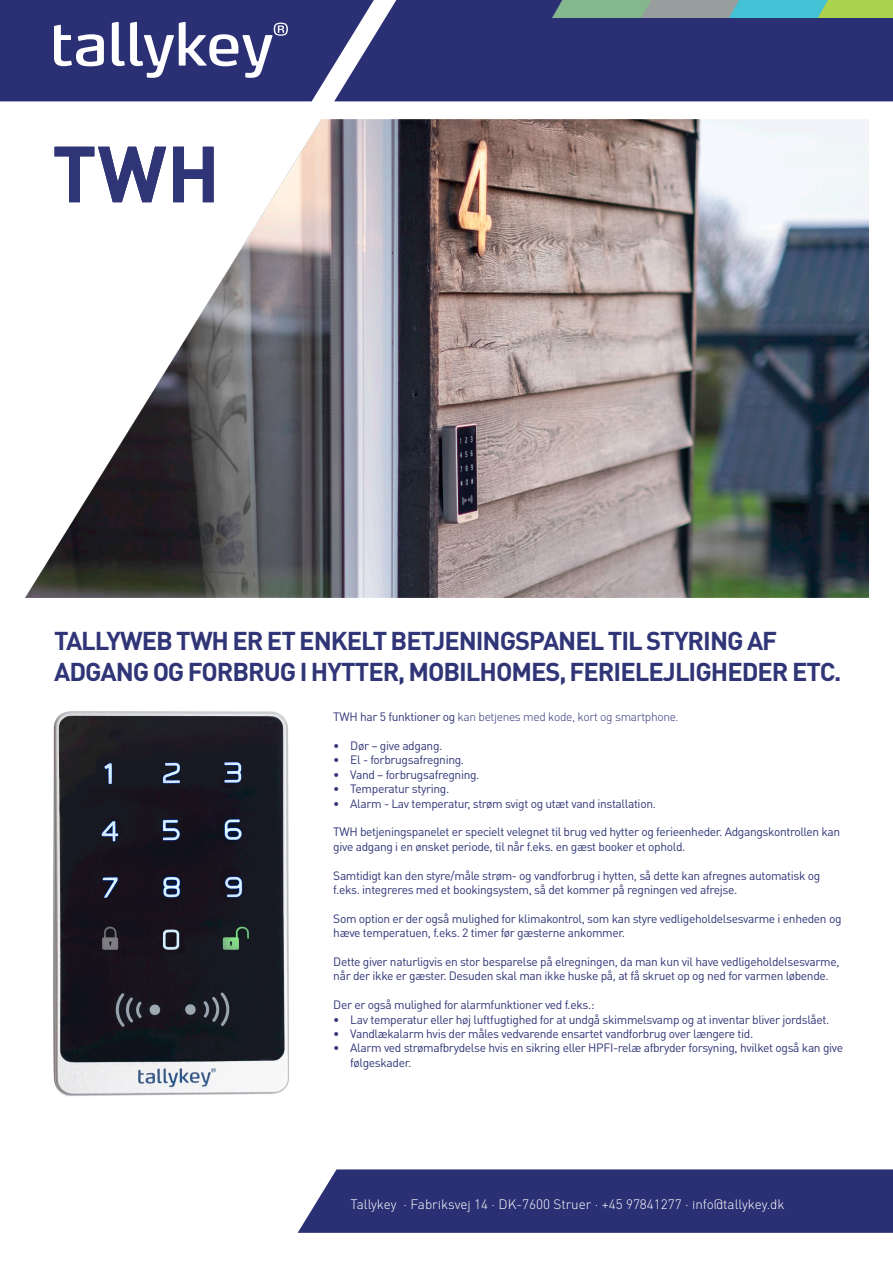
<style>
.page{position:relative;width:893px;height:1263px;background:#fff}
.page>*{position:absolute;margin:0;border:0;box-sizing:border-box;transform-origin:0 0}
.t1{font:700 78px "DIN Pro";color:#303577}
.t2{font:700 25.5px "DIN Pro";letter-spacing:-.04em;color:#303577}
.t3{font:300 13.5px "DIN Pro";color:#fff}
.Brødtekst{font:12px/14.4px "DIN Pro";letter-spacing:-.03em;color:#303577}
.Brødtekst-2{font:300 12px "DIN Pro";letter-spacing:-.03em;color:#303577}
.s1{font-weight:400}
</style>
<div class="page">
<div style="left:381px;top:0;width:512px;height:101px;background:#2b2f74"></div>
<img style="left:553px;top:0;width:340px;height:18px">
<svg style="left:0;top:0;width:381px;height:101px"></svg>
<div style="left:298px;top:1169px;width:595px;height:64px;background:#2b2f74"></div>
<img style="left:53px;top:711px;width:236px;height:386px">
<img style="left:26px;top:120px;width:843px;height:477px">
<p class="t1" style="left:52px;top:109px;width:169px">TWH</p>
<p class="t2" style="left:54px;top:620px;width:725px">TALLYWEB TWH ER ET ENKELT BETJENINGSPANEL TIL STYRING AF</p>
<p class="t2" style="left:54px;top:650px;width:789px">ADGANG OG FORBRUG I HYTTER, MOBILHOMES, FERIELEJLIGHEDER ETC.</p>
<p class="Brødtekst-2" style="left:333px;top:709px;width:347px"><span class="s1">TWH har 5 funktioner og</span> kan betjenes med kode, kort og smartphone.</p>
<p class="Brødtekst" style="left:333px;top:738px;width:111px">• Dør – give adgang.</p>
<p class="Brødtekst" style="left:333px;top:752px;width:132px">• El - forbrugsafregning.</p>
<p class="Brødtekst" style="left:333px;top:767px;width:148px">• Vand – forbrugsafregning.</p>
<p class="Brødtekst" style="left:333px;top:781px;width:117px">• Temperatur styring.</p>
<p class="Brødtekst" style="left:333px;top:795px;width:324px">• Alarm - Lav temperatur, strøm svigt og utæt vand installation.</p>
<p class="Brødtekst" style="left:333px;top:824px;width:509px">TWH betjeningspanelet er specielt velegnet til brug ved hytter og ferieenheder. Adgangskontrollen kan give adgang i en ønsket periode, til når f.eks. en gæst booker et ophold.</p>
<p class="Brødtekst" style="left:333px;top:867px;width:489px">Samtidigt kan den styre/måle strøm- og vandforbrug i hytten, så dette kan afregnes automatisk og f.eks. integreres med et bookingsystem, så det kommer på regningen ved afrejse.</p>
<p class="Brødtekst" style="left:333px;top:911px;width:510px">Som option er der også mulighed for klimakontrol, som kan styre vedligeholdelsesvarme i enheden og hæve temperatuen, f.eks. 2 timer før gæsterne ankommer.</p>
<p class="Brødtekst" style="left:333px;top:954px;width:508px">Dette giver naturligvis en stor besparelse på elregningen, da man kun vil have vedligeholdelsesvarme, når der ikke er gæster. Desuden skal man ikke huske på, at få skruet op og ned for varmen løbende.</p>
<p class="Brødtekst" style="left:333px;top:997px;width:263px">Der er også mulighed for alarmfunktioner ved f.eks.:</p>
<p class="Brødtekst" style="left:333px;top:1011px;width:498px">• Lav temperatur eller høj luftfugtighed for at undgå skimmelsvamp og at inventar bliver jordslået.</p>
<p class="Brødtekst" style="left:333px;top:1026px;width:421px">• Vandlækalarm hvis der måles vedvarende ensartet vandforbrug over længere tid.</p>
<p class="Brødtekst" style="left:350px;top:1040px;width:494px;text-indent:-17px">• Alarm ved strømafbrydelse hvis en sikring eller HPFI-relæ afbryder forsyning, hvilket også kan give følgeskader.</p>
<p class="t3" style="left:350px;top:1196px;width:436px">Tallykey · Fabriksvej 14 · DK-7600 Struer · +45 97841277 · info@tallykey.dk</p>
</div>
